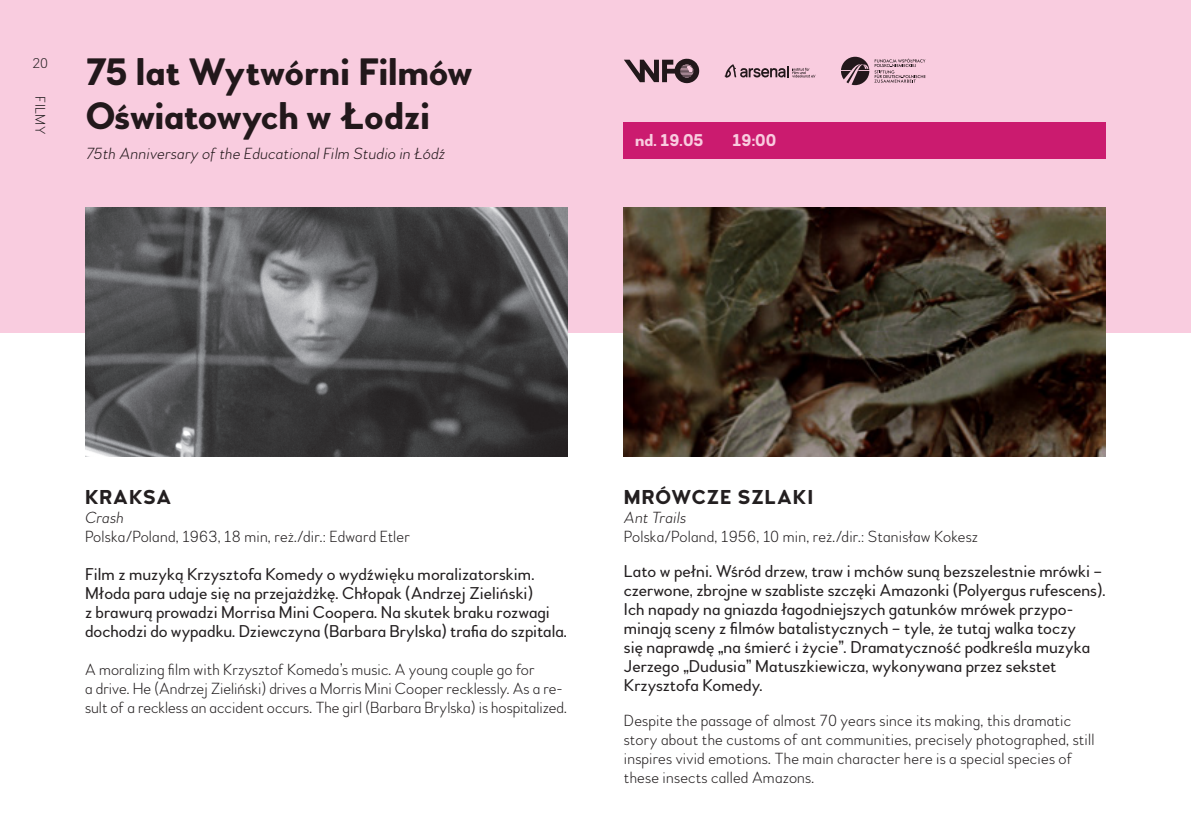
<style>
.page{position:relative;width:1191px;height:840px;background:#fff}
.page>*{position:absolute;margin:0;border:0;box-sizing:border-box;transform-origin:0 0}
.t1{font:700 38px/44px "Woodford Bourne";letter-spacing:-.01em;color:#231f20}
.tytuł_filmu_PL{font:700 20px "Woodford Bourne";letter-spacing:.04em;color:#231f20}
.opis_filmu_PL{font:17px/19px "Woodford Bourne";letter-spacing:.005em;color:#231f20}
.lista_konkursow_tytul_PL{font:700 17px "Woodford Bourne";color:#f9ccdf}
.opis_filmu_EN{font:100 16px/19px "Woodford Bourne";letter-spacing:.01em;color:#231f20}
.creditsy{font:100 16px "Woodford Bourne";letter-spacing:.015em;color:#231f20}
.t2{font:italic 100 16px "Woodford Bourne";letter-spacing:.015em;color:#231f20}
.opis_filmu_PL-2{font:100 14px "Woodford Bourne";letter-spacing:.03em;color:#231f20}
</style>
<div class="page">
<div style="left:0;top:0;width:1191px;height:332px;background:#f9ccdf"></div>
<img style="left:624px;top:207px;width:482px;height:249px">
<img style="left:85px;top:207px;width:482px;height:249px">
<svg style="left:624px;top:58px;width:75px;height:25px"></svg>
<svg style="left:724px;top:64px;width:91px;height:14px"></svg>
<svg style="left:841px;top:57px;width:84px;height:28px"></svg>
<div style="left:624px;top:122px;width:482px;height:37px;background:#cb1b6f"></div>
<p class="opis_filmu_PL-2" style="left:32px;top:55px;width:17px">20</p>
<p class="opis_filmu_PL-2" style="left:49px;top:96px;width:39px;rotate:90deg">FILMY</p>
<h1 class="t1" style="left:85px;top:51px;width:389px">75 lat Wytwórni Filmów<br>Oświatowych w Łodzi</h1>
<p class="t2" style="left:85px;top:144px;width:361px">75th Anniversary of the Educational Film Studio in Łódź</p>
<p class="lista_konkursow_tytul_PL" style="left:635px;top:130px;width:70px">nd. 19.05</p>
<p class="lista_konkursow_tytul_PL" style="left:732px;top:130px;width:45px">19:00</p>
<p class="tytuł_filmu_PL" style="left:85px;top:484px;width:88px">KRAKSA</p>
<p class="t2" style="left:85px;top:507px;width:40px">Crash</p>
<p class="creditsy" style="left:85px;top:526px;width:326px">Polska/Poland, 1963, 18 min, reż./dir.: Edward Etler</p>
<p class="opis_filmu_PL" style="left:85px;top:564px;width:483px">Film z muzyką Krzysztofa Komedy o wydźwięku moralizatorskim.<br>Młoda para udaje się na przejażdżkę. Chłopak (Andrzej Zieliński)<br>z brawurą prowadzi Morrisa Mini Coopera. Na skutek braku rozwagi dochodzi do wypadku. Dziewczyna (Barbara Brylska) trafia do szpitala.</p>
<p class="opis_filmu_EN" style="left:85px;top:660px;width:483px">A moralizing film with Krzysztof Komeda’s music. A young couple go for<br>a drive. He (Andrzej Zieliński) drives a Morris Mini Cooper recklessly. As a re&shy;sult of a reckless an accident occurs. The girl (Barbara Brylska) is hospitalized.</p>
<p class="tytuł_filmu_PL" style="left:624px;top:484px;width:191px">MRÓWCZE SZLAKI</p>
<p class="t2" style="left:624px;top:507px;width:64px">Ant Trails</p>
<p class="creditsy" style="left:624px;top:526px;width:356px">Polska/Poland, 1956, 10 min, reż./dir.: Stanisław Kokesz</p>
<p class="opis_filmu_PL" style="left:624px;top:561px;width:483px">Lato w pełni. Wśród drzew, traw i mchów suną bezszelestnie mrówki – czerwone, zbrojne w szabliste szczęki Amazonki (Polyergus rufescens).<br>Ich napady na gniazda łagodniejszych gatunków mrówek przypo&shy;minają sceny z filmów batalistycznych – tyle, że tutaj walka toczy<br>się naprawdę „na śmierć i życie”. Dramatyczność podkreśla muzyka Jerzego „Dudusia” Matuszkiewicza, wykonywana przez sekstet Krzysztofa Komedy.</p>
<p class="opis_filmu_EN" style="left:624px;top:711px;width:472px">Despite the passage of almost 70 years since its making, this dramatic story about the customs of ant communities, precisely photographed, still inspires vivid emotions. The main character here is a special species of these insects called Amazons.</p>
</div>
